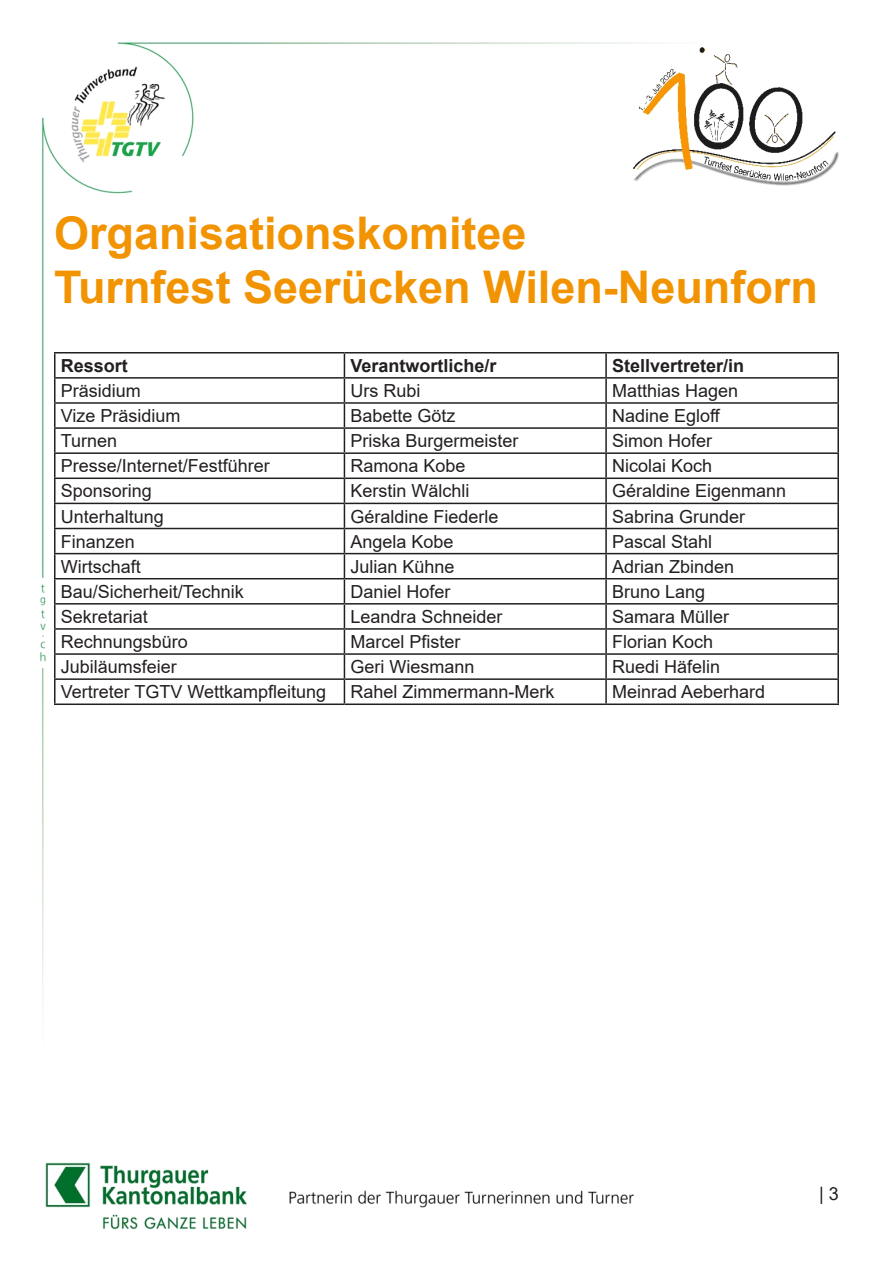
<style>
.page{position:relative;width:893px;height:1263px;background:#fff}
.page>*{position:absolute;margin:0;border:0;box-sizing:border-box;transform-origin:0 0}
.t1{font:700 45px "Arial";color:#f29302}
.t2{font:18px "Arial";color:#231f20}
.t3{font:700 18px "Arial";color:#231f20}
</style>
<div class="page">
<img style="left:40px;top:42px;width:797px;height:1188px">
<img style="left:631px;top:45px;width:208px;height:143px">
<hr style="left:54px;top:352px;width:290px;height:1px;background:#231f20">
<hr style="left:54px;top:353px;width:2px;height:24px;background:#231f20">
<hr style="left:344px;top:352px;width:262px;height:1px;background:#231f20">
<hr style="left:606px;top:352px;width:233px;height:1px;background:#231f20">
<hr style="left:605px;top:353px;width:2px;height:24px;background:#231f20">
<hr style="left:837px;top:353px;width:2px;height:24px;background:#231f20">
<hr style="left:54px;top:377px;width:290px;height:2px;background:#231f20">
<hr style="left:54px;top:379px;width:2px;height:23px;background:#231f20">
<hr style="left:344px;top:377px;width:262px;height:2px;background:#231f20">
<hr style="left:606px;top:377px;width:233px;height:2px;background:#231f20">
<hr style="left:605px;top:379px;width:2px;height:23px;background:#231f20">
<hr style="left:837px;top:379px;width:2px;height:23px;background:#231f20">
<hr style="left:54px;top:402px;width:290px;height:2px;background:#231f20">
<hr style="left:54px;top:404px;width:2px;height:23px;background:#231f20">
<hr style="left:344px;top:402px;width:262px;height:2px;background:#231f20">
<hr style="left:606px;top:402px;width:233px;height:2px;background:#231f20">
<hr style="left:605px;top:404px;width:2px;height:23px;background:#231f20">
<hr style="left:837px;top:404px;width:2px;height:23px;background:#231f20">
<hr style="left:54px;top:427px;width:290px;height:2px;background:#231f20">
<hr style="left:54px;top:429px;width:2px;height:23px;background:#231f20">
<hr style="left:344px;top:427px;width:262px;height:2px;background:#231f20">
<hr style="left:606px;top:427px;width:233px;height:2px;background:#231f20">
<hr style="left:605px;top:429px;width:2px;height:23px;background:#231f20">
<hr style="left:837px;top:429px;width:2px;height:23px;background:#231f20">
<hr style="left:54px;top:452px;width:290px;height:2px;background:#231f20">
<hr style="left:54px;top:454px;width:2px;height:23px;background:#231f20">
<hr style="left:344px;top:452px;width:262px;height:2px;background:#231f20">
<hr style="left:606px;top:452px;width:233px;height:2px;background:#231f20">
<hr style="left:605px;top:454px;width:2px;height:23px;background:#231f20">
<hr style="left:837px;top:454px;width:2px;height:23px;background:#231f20">
<hr style="left:54px;top:477px;width:290px;height:2px;background:#231f20">
<hr style="left:54px;top:479px;width:2px;height:24px;background:#231f20">
<hr style="left:344px;top:477px;width:262px;height:2px;background:#231f20">
<hr style="left:606px;top:477px;width:233px;height:2px;background:#231f20">
<hr style="left:605px;top:479px;width:2px;height:24px;background:#231f20">
<hr style="left:837px;top:479px;width:2px;height:24px;background:#231f20">
<hr style="left:54px;top:503px;width:290px;height:1px;background:#231f20">
<hr style="left:54px;top:504px;width:2px;height:24px;background:#231f20">
<hr style="left:344px;top:503px;width:262px;height:1px;background:#231f20">
<hr style="left:606px;top:503px;width:233px;height:1px;background:#231f20">
<hr style="left:605px;top:504px;width:2px;height:24px;background:#231f20">
<hr style="left:837px;top:504px;width:2px;height:24px;background:#231f20">
<hr style="left:54px;top:528px;width:290px;height:1px;background:#231f20">
<hr style="left:54px;top:529px;width:2px;height:24px;background:#231f20">
<hr style="left:344px;top:528px;width:262px;height:1px;background:#231f20">
<hr style="left:606px;top:528px;width:233px;height:1px;background:#231f20">
<hr style="left:605px;top:529px;width:2px;height:24px;background:#231f20">
<hr style="left:837px;top:529px;width:2px;height:24px;background:#231f20">
<hr style="left:54px;top:553px;width:290px;height:1px;background:#231f20">
<hr style="left:54px;top:554px;width:2px;height:24px;background:#231f20">
<hr style="left:344px;top:553px;width:262px;height:1px;background:#231f20">
<hr style="left:606px;top:553px;width:233px;height:1px;background:#231f20">
<hr style="left:605px;top:554px;width:2px;height:24px;background:#231f20">
<hr style="left:837px;top:554px;width:2px;height:24px;background:#231f20">
<hr style="left:54px;top:578px;width:290px;height:1px;background:#231f20">
<hr style="left:54px;top:579px;width:2px;height:24px;background:#231f20">
<hr style="left:344px;top:578px;width:262px;height:1px;background:#231f20">
<hr style="left:606px;top:578px;width:233px;height:1px;background:#231f20">
<hr style="left:605px;top:579px;width:2px;height:24px;background:#231f20">
<hr style="left:837px;top:579px;width:2px;height:24px;background:#231f20">
<hr style="left:54px;top:603px;width:290px;height:2px;background:#231f20">
<hr style="left:54px;top:605px;width:2px;height:23px;background:#231f20">
<hr style="left:344px;top:603px;width:262px;height:2px;background:#231f20">
<hr style="left:606px;top:603px;width:233px;height:2px;background:#231f20">
<hr style="left:605px;top:605px;width:2px;height:23px;background:#231f20">
<hr style="left:837px;top:605px;width:2px;height:23px;background:#231f20">
<hr style="left:54px;top:628px;width:290px;height:2px;background:#231f20">
<hr style="left:54px;top:630px;width:2px;height:23px;background:#231f20">
<hr style="left:344px;top:628px;width:262px;height:2px;background:#231f20">
<hr style="left:606px;top:628px;width:233px;height:2px;background:#231f20">
<hr style="left:605px;top:630px;width:2px;height:23px;background:#231f20">
<hr style="left:837px;top:630px;width:2px;height:23px;background:#231f20">
<hr style="left:54px;top:653px;width:290px;height:2px;background:#231f20">
<hr style="left:54px;top:655px;width:2px;height:23px;background:#231f20">
<hr style="left:344px;top:653px;width:262px;height:2px;background:#231f20">
<hr style="left:606px;top:653px;width:233px;height:2px;background:#231f20">
<hr style="left:605px;top:655px;width:2px;height:23px;background:#231f20">
<hr style="left:837px;top:655px;width:2px;height:23px;background:#231f20">
<hr style="left:54px;top:678px;width:290px;height:2px;background:#231f20">
<hr style="left:54px;top:680px;width:2px;height:23px;background:#231f20">
<hr style="left:344px;top:678px;width:262px;height:2px;background:#231f20">
<svg style="left:344px;top:353px;width:1px;height:350px"></svg>
<hr style="left:606px;top:678px;width:233px;height:2px;background:#231f20">
<hr style="left:605px;top:680px;width:2px;height:23px;background:#231f20">
<hr style="left:837px;top:680px;width:2px;height:23px;background:#231f20">
<hr style="left:54px;top:703px;width:290px;height:2px;background:#231f20">
<hr style="left:344px;top:703px;width:262px;height:2px;background:#231f20">
<hr style="left:606px;top:703px;width:233px;height:2px;background:#231f20">
<p class="t1" style="left:54px;top:201px;width:474px">Organisationskomitee</p>
<p class="t1" style="left:54px;top:255px;width:765px">Turnfest Seerücken Wilen-Neunforn</p>
<p class="t3" style="left:61px;top:353px;width:69px">Ressort</p>
<p class="t3" style="left:350px;top:353px;width:148px">Verantwortliche/r</p>
<p class="t3" style="left:612px;top:353px;width:134px">Stellvertreter/in</p>
<p class="t2" style="left:61px;top:378px;width:82px">Präsidium</p>
<p class="t2" style="left:350px;top:378px;width:72px">Urs Rubi</p>
<p class="t2" style="left:612px;top:378px;width:128px">Matthias Hagen</p>
<p class="t2" style="left:61px;top:403px;width:121px">Vize Präsidium</p>
<p class="t2" style="left:350px;top:403px;width:107px">Babette Götz</p>
<p class="t2" style="left:612px;top:403px;width:110px">Nadine Egloff</p>
<p class="t2" style="left:61px;top:428px;width:58px">Turnen</p>
<p class="t2" style="left:350px;top:428px;width:170px">Priska Burgermeister</p>
<p class="t2" style="left:612px;top:428px;width:102px">Simon Hofer</p>
<p class="t2" style="left:61px;top:454px;width:211px">Presse/Internet/Festführer</p>
<p class="t2" style="left:350px;top:454px;width:117px">Ramona Kobe</p>
<p class="t2" style="left:612px;top:454px;width:102px">Nicolai Koch</p>
<p class="t2" style="left:61px;top:479px;width:93px">Sponsoring</p>
<p class="t2" style="left:350px;top:479px;width:121px">Kerstin Wälchli</p>
<p class="t2" style="left:612px;top:479px;width:176px">Géraldine Eigenmann</p>
<p class="t2" style="left:61px;top:504px;width:105px">Unterhaltung</p>
<p class="t2" style="left:350px;top:504px;width:150px">Géraldine Fiederle</p>
<p class="t2" style="left:612px;top:504px;width:135px">Sabrina Grunder</p>
<p class="t2" style="left:61px;top:529px;width:76px">Finanzen</p>
<p class="t2" style="left:350px;top:529px;width:105px">Angela Kobe</p>
<p class="t2" style="left:612px;top:529px;width:102px">Pascal Stahl</p>
<p class="t2" style="left:61px;top:554px;width:82px">Wirtschaft</p>
<p class="t2" style="left:350px;top:554px;width:106px">Julian Kühne</p>
<p class="t2" style="left:612px;top:554px;width:124px">Adrian Zbinden</p>
<p class="t2" style="left:61px;top:579px;width:185px">Bau/Sicherheit/Technik</p>
<p class="t2" style="left:350px;top:579px;width:102px">Daniel Hofer</p>
<p class="t2" style="left:612px;top:579px;width:95px">Bruno Lang</p>
<p class="t2" style="left:61px;top:604px;width:89px">Sekretariat</p>
<p class="t2" style="left:350px;top:604px;width:154px">Leandra Schneider</p>
<p class="t2" style="left:612px;top:604px;width:119px">Samara Müller</p>
<p class="t2" style="left:61px;top:629px;width:129px">Rechnungsbüro</p>
<p class="t2" style="left:350px;top:629px;width:112px">Marcel Pfister</p>
<p class="t2" style="left:612px;top:629px;width:103px">Florian Koch</p>
<p class="t2" style="left:61px;top:654px;width:118px">Jubiläumsfeier</p>
<p class="t2" style="left:350px;top:654px;width:126px">Geri Wiesmann</p>
<p class="t2" style="left:612px;top:654px;width:110px">Ruedi Häfelin</p>
<p class="t2" style="left:61px;top:679px;width:267px">Vertreter TGTV Wettkampfleitung</p>
<p class="t2" style="left:350px;top:679px;width:206px">Rahel Zimmermann-Merk</p>
<p class="t2" style="left:612px;top:679px;width:155px">Meinrad Aeberhard</p>
<p class="t2" style="left:819px;top:1181px;width:21px">| 3</p>
</div>
